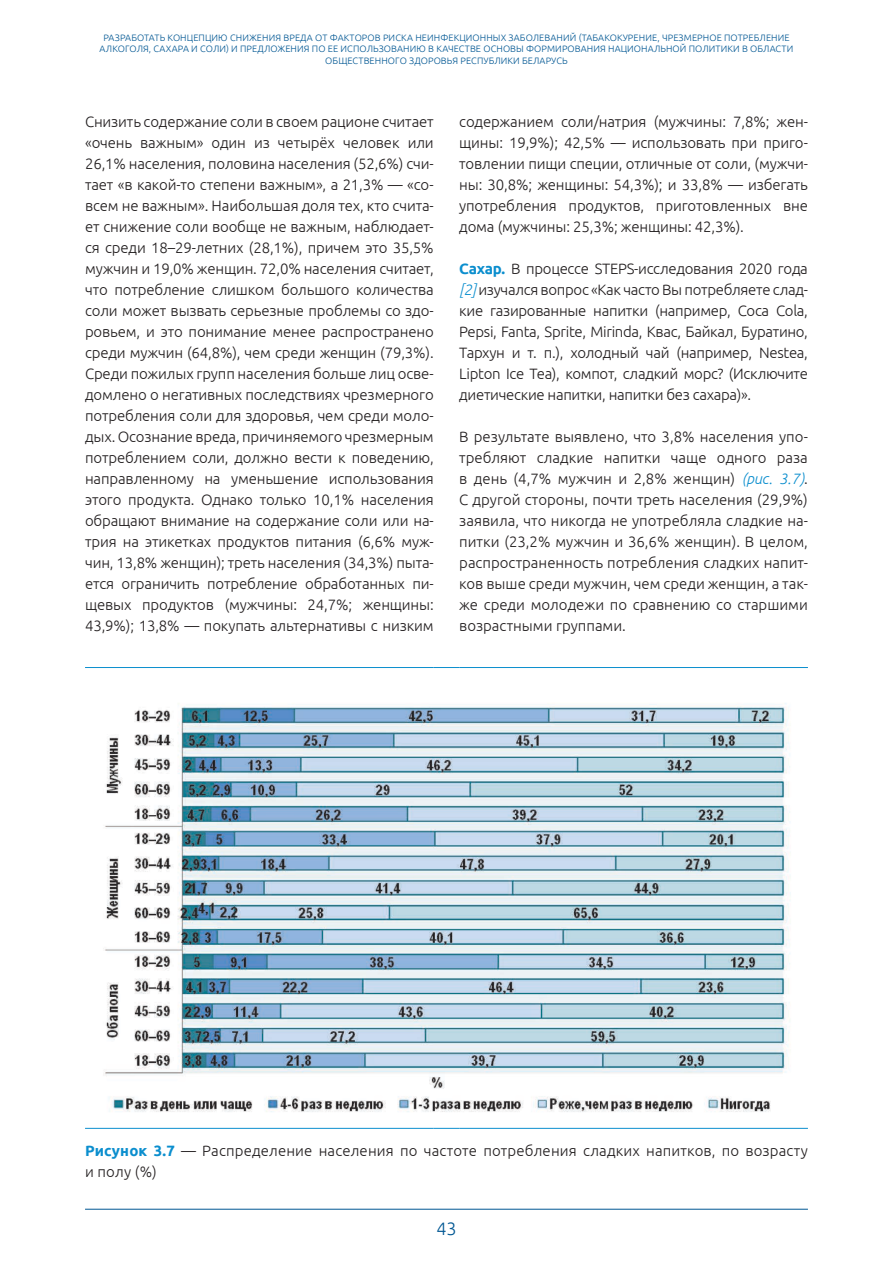
<style>
.page{position:relative;width:893px;height:1263px;background:#fff}
.page>*{position:absolute;margin:0;border:0;box-sizing:border-box;transform-origin:0 0}
.t1{font:300 18px "Ubuntu";color:#005793}
.t2{font:300 15px/21px "Ubuntu";letter-spacing:-.01em;color:#231f20;text-align:justify}
.t3{font:300 15px/21px "Ubuntu";letter-spacing:.01em;color:#231f20}
.t4{font:300 9.3px/11.1px "Ubuntu";letter-spacing:.01em;color:#005793;text-align:center}
.s1{font-weight:700;color:#0b8ece}
.s2{font-style:italic;color:#0b8ece}
</style>
<div class="page">
<hr style="left:85px;top:1209px;width:723px;height:1px;background:#005793">
<hr style="left:85px;top:667px;width:349px;height:1px;background:#0b8ece">
<svg style="left:434px;top:667px;width:25px;height:1px"></svg>
<hr style="left:459px;top:667px;width:349px;height:1px;background:#0b8ece">
<hr style="left:85px;top:1128px;width:349px;height:1px;background:#0b8ece">
<svg style="left:434px;top:1128px;width:25px;height:1px"></svg>
<hr style="left:459px;top:1128px;width:349px;height:1px;background:#0b8ece">
<img style="left:105px;top:703px;width:686px;height:409px">
<p class="t4" style="left:100px;top:32px;width:695px">РАЗРАБОТАТЬ КОНЦЕПЦИЮ СНИЖЕНИЯ ВРЕДА ОТ ФАКТОРОВ РИСКА НЕИНФЕКЦИОННЫХ ЗАБОЛЕВАНИЙ (ТАБАКОКУРЕНИЕ, ЧРЕЗМЕРНОЕ ПОТРЕБЛЕНИЕ<br>АЛКОГОЛЯ, САХАРА И СОЛИ) И ПРЕДЛОЖЕНИЯ ПО ЕЕ ИСПОЛЬЗОВАНИЮ В КАЧЕСТВЕ ОСНОВЫ ФОРМИРОВАНИЯ НАЦИОНАЛЬНОЙ ПОЛИТИКИ В ОБЛАСТИ<br>ОБЩЕСТВЕННОГО ЗДОРОВЬЯ РЕСПУБЛИКИ БЕЛАРУСЬ</p>
<p class="t2" style="left:85px;top:111px;width:350px">Снизить содержание соли в своем рационе считает «очень важным» один из четырёх человек или 26,1% населения, половина населения (52,6%) счи&shy;тает «в какой-то степени важным», а 21,3% — «со&shy;всем не важным». Наибольшая доля тех, кто счита&shy;ет снижение соли вообще не важным, наблюдает&shy;ся среди 18–29-летних (28,1%), причем это 35,5% мужчин и 19,0% женщин. 72,0% населения считает, что потребление слишком большого количества соли может вызвать серьезные проблемы со здо&shy;ровьем, и это понимание менее распространено среди мужчин (64,8%), чем среди женщин (79,3%).<br>Среди пожилых групп населения больше лиц осве&shy;домлено о негативных последствиях чрезмерного потребления соли для здоровья, чем среди моло&shy;дых. Осознание вреда, причиняемого чрезмерным потреблением соли, должно вести к поведению, направленному на уменьшение использования этого продукта. Однако только 10,1% населения обращают внимание на содержание соли или на&shy;трия на этикетках продуктов питания (6,6% муж&shy;чин, 13,8% женщин); треть населения (34,3%) пыта&shy;ется ограничить потребление обработанных пи&shy;щевых продуктов (мужчины: 24,7%; женщины:<br>43,9%); 13,8% — покупать альтернативы с низким</p>
<p class="t2" style="left:459px;top:111px;width:350px">содержанием соли/натрия (мужчины: 7,8%; жен&shy;щины: 19,9%); 42,5% — использовать при приго&shy;товлении пищи специи, отличные от соли, (мужчи&shy;ны: 30,8%; женщины: 54,3%); и 33,8% — избегать употребления продуктов, приготовленных вне дома (мужчины: 25,3%; женщины: 42,3%).</p>
<p class="t2" style="left:459px;top:258px;width:350px"><span class="s1">Сахар.</span> В процессе STEPS-исследования 2020 года <span class="s2">[2]</span> изучался вопрос «Как часто Вы потребляете слад&shy;кие газированные напитки (например, Coca Cola, Pepsi, Fanta, Sprite, Mirinda, Квас, Байкал, Буратино, Тархун и т. п.), холодный чай (например, Nestea, Lipton Ice Tea), компот, сладкий морс? (Исключите диетические напитки, напитки без сахара)».</p>
<p class="t2" style="left:459px;top:426px;width:350px">В результате выявлено, что 3,8% населения упо&shy;требляют сладкие напитки чаще одного раза в день (4,7% мужчин и 2,8% женщин) <span class="s2">(рис. 3.7)</span>.<br>С другой стороны, почти треть населения (29,9%) заявила, что никогда не употребляла сладкие на&shy;питки (23,2% мужчин и 36,6% женщин). В целом, распространенность потребления сладких напит&shy;ков выше среди мужчин, чем среди женщин, а так&shy;же среди молодежи по сравнению со старшими возрастными группами.</p>
<p class="t3" style="left:85px;top:1140px;width:724px"><span class="s1">Рисунок 3.7</span> — Распределение населения по частоте потребления сладких напитков, по возрасту и полу (%)</p>
<p class="t1" style="left:436px;top:1218px;width:22px">43</p>
</div>
